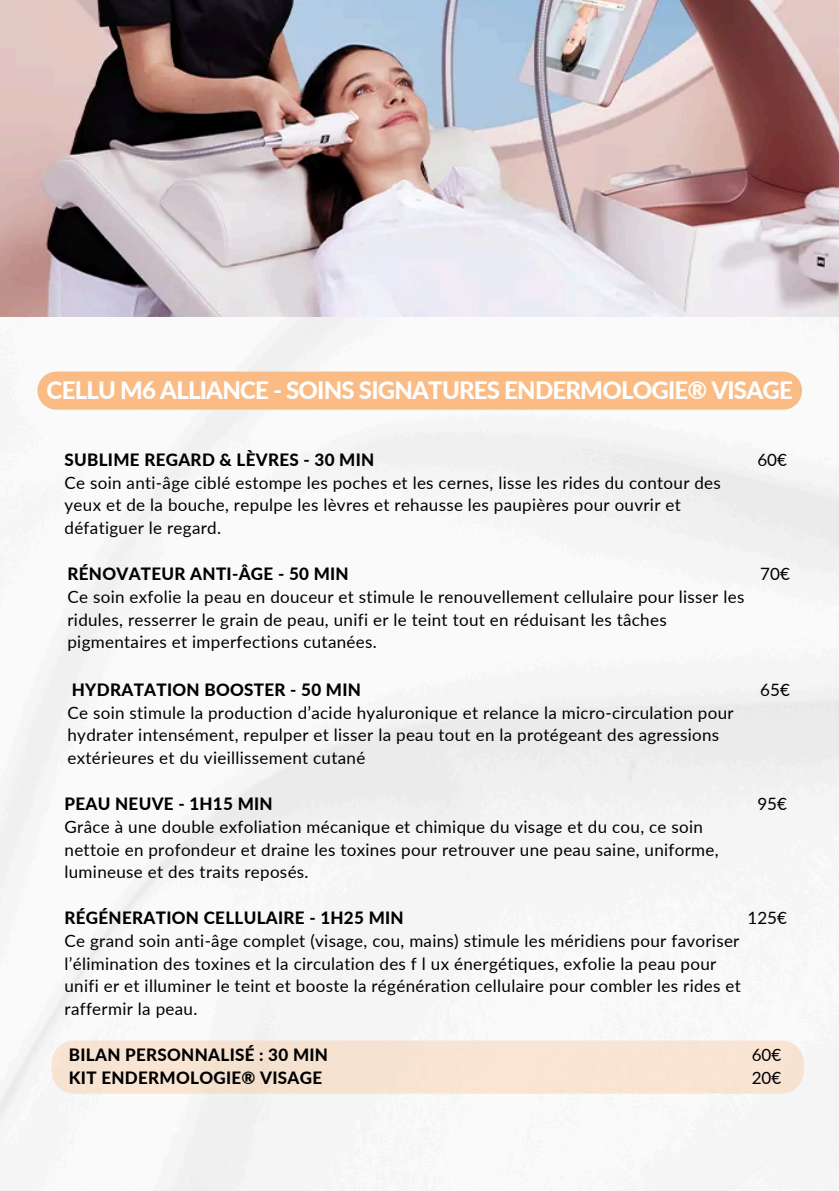
<style>
.page{position:relative;width:839px;height:1191px;background:#fff}
.page>*{position:absolute;margin:0;border:0;box-sizing:border-box;transform-origin:0 0}
.t1{font:800 24px "Lato";letter-spacing:-.035em;color:#fff}
.t2{font:17px/22.6px "Lato";letter-spacing:.02em;color:#000}
.t3{font:800 17px/22.6px "Lato";letter-spacing:.02em;color:#000}
</style>
<div class="page">
<img style="left:0;top:316px;width:838px;height:875px">
<div style="left:37px;top:372px;width:765px;height:38px;background:#fbbb84"></div>
<div style="left:51px;top:1040px;width:752px;height:54px;background:#f9e5d3"></div>
<img style="left:0;top:0;width:838px;height:316px">
<p class="t1" style="left:47px;top:375px;width:747px">CELLU M6 ALLIANCE - SOINS SIGNATURES ENDERMOLOGIE® VISAGE</p>
<p class="t3" style="left:64px;top:448px;width:311px">SUBLIME REGARD &amp; LÈVRES - 30 MIN</p>
<h1 class="t2" style="left:757px;top:448px;width:31px">60€</h1>
<p class="t2" style="left:64px;top:471px;width:658px">Ce soin anti-âge ciblé estompe les poches et les cernes, lisse les rides du contour des yeux et de la bouche, repulpe les lèvres et rehausse les paupières pour ouvrir et défatiguer le regard.</p>
<p class="t3" style="left:67px;top:562px;width:283px">RÉNOVATEUR ANTI-ÂGE - 50 MIN</p>
<p class="t2" style="left:760px;top:562px;width:31px">70€</p>
<p class="t2" style="left:67px;top:585px;width:678px">Ce soin exfolie la peau en douceur et stimule le renouvellement cellulaire pour lisser les ridules, resserrer le grain de peau, unifi er le teint tout en réduisant les tâches pigmentaires et imperfections cutanées.</p>
<p class="t3" style="left:72px;top:678px;width:291px">HYDRATATION BOOSTER - 50 MIN</p>
<p class="t2" style="left:760px;top:678px;width:31px">65€</p>
<p class="t2" style="left:67px;top:701px;width:667px">Ce soin stimule la production d’acide hyaluronique et relance la micro-circulation pour hydrater intensément, repulper et lisser la peau tout en la protégeant des agressions extérieures et du vieillissement cutané</p>
<p class="t3" style="left:64px;top:792px;width:210px">PEAU NEUVE - 1H15 MIN</p>
<p class="t2" style="left:757px;top:792px;width:31px">95€</p>
<p class="t2" style="left:64px;top:815px;width:655px">Grâce à une double exfoliation mécanique et chimique du visage et du cou, ce soin nettoie en profondeur et draine les toxines pour retrouver une peau saine, uniforme, lumineuse et des traits reposés.</p>
<h2 class="t3" style="left:64px;top:907px;width:341px">RÉGÉNERATION CELLULAIRE - 1H25 MIN</h2>
<p class="t2" style="left:747px;top:907px;width:41px">125€</p>
<p class="t2" style="left:64px;top:929px;width:678px">Ce grand soin anti-âge complet (visage, cou, mains) stimule les méridiens pour favoriser l’élimination des toxines et la circulation des f l ux énergétiques, exfolie la peau pour unifi er et illuminer le teint et booste la régénération cellulaire pour combler les rides et raffermir la peau.</p>
<p class="t3" style="left:69px;top:1044px;width:261px">BILAN PERSONNALISÉ : 30 MIN<br>KIT ENDERMOLOGIE® VISAGE</p>
<p class="t2" style="left:751px;top:1044px;width:31px">60€</p>
<p class="t2" style="left:751px;top:1066px;width:31px">20€</p>
</div>
